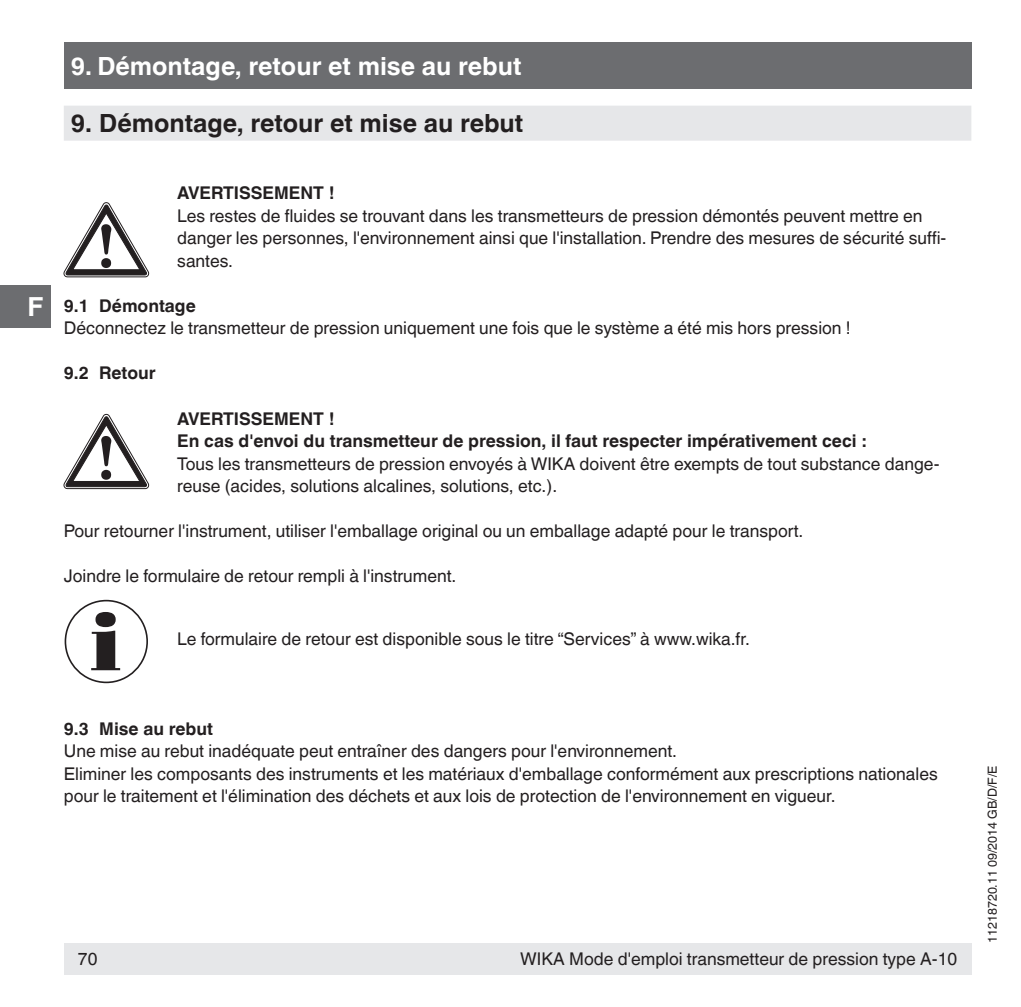
<style>
.page{position:relative;width:1021px;height:1007px;background:#fff}
.page>*{position:absolute;margin:0;border:0;box-sizing:border-box;transform-origin:0 0}
.t1{font:700 26.25px "Helvetica World";color:#fff}
.t2{font:700 25px "Helvetica World";color:#fff}
.t3{font:700 25px "Helvetica World";color:#231f20}
.t4{font:17.5px/22.5px "Helvetica World";color:#231f20}
.t5{font:700 17.5px/22.5px "Helvetica World";color:#231f20}
.t6{font:12.5px "Helvetica World";color:#231f20}
</style>
<div class="page">
<div style="left:64px;top:943px;width:907px;height:31px;background:#e6e7e9"></div>
<div style="left:64px;top:43px;width:907px;height:46px;background:#6c6d70"></div>
<div style="left:0;top:285px;width:50px;height:43px;background:#6c6d70"></div>
<div style="left:64px;top:106px;width:907px;height:35px;background:#e6e7e9"></div>
<svg style="left:64px;top:202px;width:85px;height:75px"></svg>
<svg style="left:64px;top:414px;width:85px;height:74px"></svg>
<svg style="left:91px;top:612px;width:29px;height:58px"></svg>
<div style="left:65px;top:599px;width:83px;height:84px;border:2px solid #231f20;border-radius:50%"></div>
<h1 class="t1" style="left:27px;top:292px;width:17px">F</h1>
<h2 class="t2" style="left:71px;top:51px;width:452px">9. Démontage, retour et mise au rebut</h2>
<h2 class="t3" style="left:71px;top:108px;width:454px">9. Démontage, retour et mise au rebut</h2>
<p class="t5" style="left:177px;top:182px;width:159px">AVERTISSEMENT !</p>
<p class="t4" style="left:177px;top:204px;width:770px">Les restes de fluides se trouvant dans les transmetteurs de pression démontés peuvent mettre en danger les personnes, l'environnement ainsi que l'installation. Prendre des mesures de sécurité suffi&shy;santes.</p>
<p class="t5" style="left:64px;top:294px;width:133px">9.1 Démontage</p>
<p class="t4" style="left:64px;top:317px;width:788px">Déconnectez le transmetteur de pression uniquement une fois que le système a été mis hors pression !</p>
<p class="t5" style="left:64px;top:362px;width:93px">9.2 Retour</p>
<p class="t5" style="left:177px;top:407px;width:690px">AVERTISSEMENT !<br>En cas d'envoi du transmetteur de pression, il faut respecter impérativement ceci :</p>
<p class="t4" style="left:177px;top:452px;width:763px">Tous les transmetteurs de pression envoyés à WIKA doivent être exempts de tout substance dange&shy;reuse (acides, solutions alcalines, solutions, etc.).</p>
<p class="t4" style="left:64px;top:519px;width:741px">Pour retourner l'instrument, utiliser l'emballage original ou un emballage adapté pour le transport.</p>
<p class="t4" style="left:64px;top:564px;width:394px">Joindre le formulaire de retour rempli à l'instrument.</p>
<p class="t4" style="left:177px;top:627px;width:574px">Le formulaire de retour est disponible sous le titre “Services” à www.wika.fr.</p>
<p class="t5" style="left:64px;top:717px;width:151px">9.3 Mise au rebut</p>
<p class="t4" style="left:64px;top:739px;width:875px">Une mise au rebut inadéquate peut entraîner des dangers pour l'environnement.<br>Eliminer les composants des instruments et les matériaux d'emballage conformément aux prescriptions nationales pour le traitement et l'élimination des déchets et aux lois de protection de l'environnement en vigueur.</p>
<p class="t4" style="left:78px;top:947px;width:21px">70</p>
<p class="t4" style="left:520px;top:947px;width:438px">WIKA Mode d'emploi transmetteur de pression type A-10</p>
<p class="t6" style="left:985px;top:943px;width:179px;rotate:-90deg">11218720.11 09/2014 GB/D/F/E</p>
</div>
